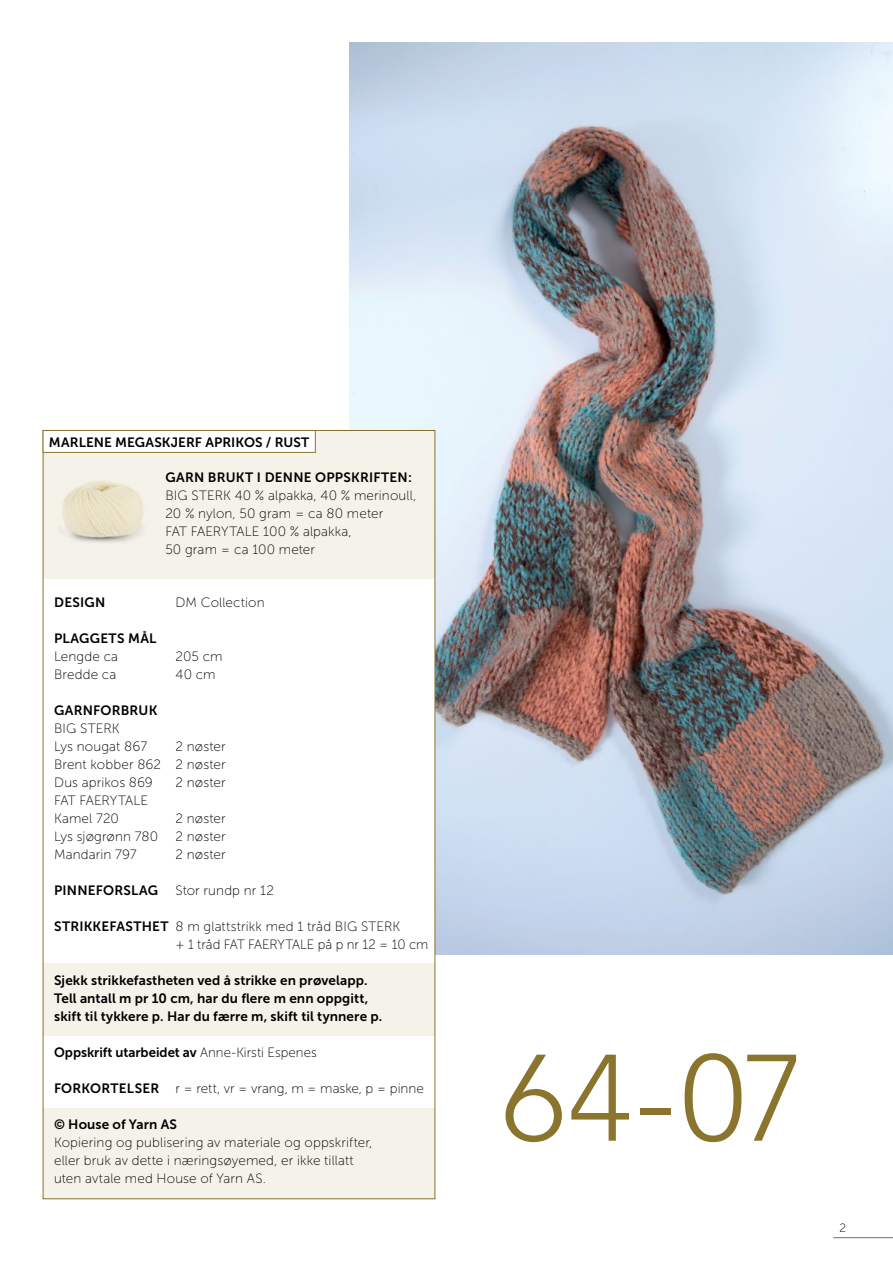
<style>
.page{position:relative;width:893px;height:1263px;background:#fff}
.page>*{position:absolute;margin:0;border:0;box-sizing:border-box;transform-origin:0 0}
.t1{font:300 121.5px "Avenir";color:#8b752e}
.INNHOLD{font:13.5px/18px "Museo Sans 100";letter-spacing:.01em;color:#000}
.INNHOLD-2{font:13.5px "Museo Sans 700";letter-spacing:.01em;color:#000}
.INNHOLD-_Opps{font:13.5px "Museo Sans 700";letter-spacing:.005em;color:#000}
.INNHOLD-3{font:13.5px "Museo Sans 100";letter-spacing:-.01em;color:#000}
.INNHOLD-4{font:13.5px "Museo Sans 700";letter-spacing:.03em;color:#000}
.t2{font:12px "Museo Sans 100";color:#000}
.s1{font-family:"Museo Sans 700"}
.s2{font-family:"Museo Sans 100"}
</style>
<div class="page">
<hr style="left:833px;top:1237px;width:60px;height:1px;background:#6d6e71">
<img style="left:350px;top:43px;width:543px;height:911px">
<div style="left:43px;top:430px;width:392px;height:769px;background:#fff"></div>
<div style="left:43px;top:963px;width:392px;height:72px;background:#f5f2ea"></div>
<div style="left:43px;top:1108px;width:392px;height:91px;background:#f5f2ea"></div>
<div style="left:43px;top:430px;width:392px;height:148px;background:#f5f2ea"></div>
<img style="left:62px;top:480px;width:82px;height:63px">
<div style="left:43px;top:430px;width:272px;height:22px;background:#fff"></div>
<div style="left:43px;top:430px;width:273px;height:23px;border:1px solid #8b752e"></div>
<p class="INNHOLD-_Opps" style="left:49px;top:434px;width:262px">MARLENE MEGASKJERF APRIKOS / RUST</p>
<p class="INNHOLD-2" style="left:165px;top:470px;width:248px">GARN BRUKT I DENNE OPPSKRIFTEN:</p>
<p class="INNHOLD" style="left:165px;top:486px;width:252px">BIG STERK 40 % alpakka, 40 % merinoull,<br>20 % nylon, 50 gram = ca 80 meter</p>
<p class="INNHOLD" style="left:165px;top:522px;width:188px">FAT FAERYTALE 100 % alpakka,</p>
<p class="INNHOLD" style="left:165px;top:540px;width:151px">50 gram = ca 100 meter</p>
<p class="INNHOLD-2" style="left:54px;top:595px;width:53px">DESIGN</p>
<p class="INNHOLD" style="left:176px;top:593px;width:90px">DM Collection</p>
<p class="INNHOLD-4" style="left:54px;top:631px;width:104px">PLAGGETS MÅL</p>
<p class="INNHOLD" style="left:54px;top:647px;width:66px">Lengde ca</p>
<p class="INNHOLD" style="left:176px;top:647px;width:48px">205 cm</p>
<p class="INNHOLD" style="left:54px;top:665px;width:64px">Bredde ca</p>
<p class="INNHOLD" style="left:176px;top:665px;width:41px">40 cm</p>
<p class="INNHOLD-2" style="left:54px;top:703px;width:105px">GARNFORBRUK</p>
<p class="INNHOLD" style="left:54px;top:719px;width:67px">BIG STERK</p>
<p class="INNHOLD" style="left:54px;top:737px;width:95px">Lys nougat 867</p>
<p class="INNHOLD" style="left:176px;top:737px;width:52px">2 nøster</p>
<p class="INNHOLD" style="left:54px;top:755px;width:173px">Brent kobber 862 2 nøster</p>
<p class="INNHOLD" style="left:54px;top:773px;width:100px">Dus aprikos 869</p>
<p class="INNHOLD" style="left:176px;top:773px;width:52px">2 nøster</p>
<p class="INNHOLD-3" style="left:54px;top:793px;width:96px">FAT FAERYTALE</p>
<p class="INNHOLD" style="left:54px;top:809px;width:66px">Kamel 720</p>
<p class="INNHOLD" style="left:176px;top:809px;width:52px">2 nøster</p>
<p class="INNHOLD" style="left:54px;top:827px;width:106px">Lys sjøgrønn 780</p>
<p class="INNHOLD" style="left:176px;top:827px;width:52px">2 nøster</p>
<p class="INNHOLD" style="left:54px;top:845px;width:84px">Mandarin 797</p>
<p class="INNHOLD" style="left:176px;top:845px;width:52px">2 nøster</p>
<p class="INNHOLD-2" style="left:54px;top:883px;width:105px">PINNEFORSLAG</p>
<p class="INNHOLD" style="left:176px;top:881px;width:100px">Stor rundp nr 12</p>
<p class="INNHOLD" style="left:54px;top:917px;width:348px"><span class="s1">STRIKKEFASTHET</span> 8 m glattstrikk med 1 tråd BIG STERK</p>
<p class="INNHOLD" style="left:176px;top:935px;width:254px">+ 1 tråd FAT FAERYTALE på p nr 12 = 10 cm</p>
<p class="INNHOLD-2" style="left:54px;top:973px;width:315px">Sjekk strikkefastheten ved å strikke en prøvelapp.</p>
<p class="INNHOLD-2" style="left:54px;top:991px;width:316px">Tell antall m pr 10 cm, har du flere m enn oppgitt,</p>
<p class="INNHOLD-2" style="left:54px;top:1009px;width:330px">skift til tykkere p. Har du færre m, skift til tynnere p.</p>
<p class="INNHOLD-2" style="left:54px;top:1045px;width:264px">Oppskrift utarbeidet av <span class="s2">Anne-Kirsti Espenes</span></p>
<p class="INNHOLD" style="left:54px;top:1079px;width:371px"><span class="s1">FORKORTELSER</span> r = rett, vr = vrang, m = maske, p = pinne</p>
<p class="INNHOLD-2" style="left:54px;top:1117px;width:124px">© House of Yarn AS</p>
<p class="INNHOLD" style="left:54px;top:1133px;width:320px">Kopiering og publisering av materiale og oppskrifter,</p>
<p class="INNHOLD" style="left:54px;top:1151px;width:301px">eller bruk av dette i næringsøyemed, er ikke tillatt</p>
<p class="INNHOLD" style="left:54px;top:1169px;width:214px">uten avtale med House of Yarn AS.</p>
<p class="t1" style="left:502px;top:1027px;width:305px">64-07</p>
<p class="t2" style="left:839px;top:1221px;width:8px">2</p>
</div>
